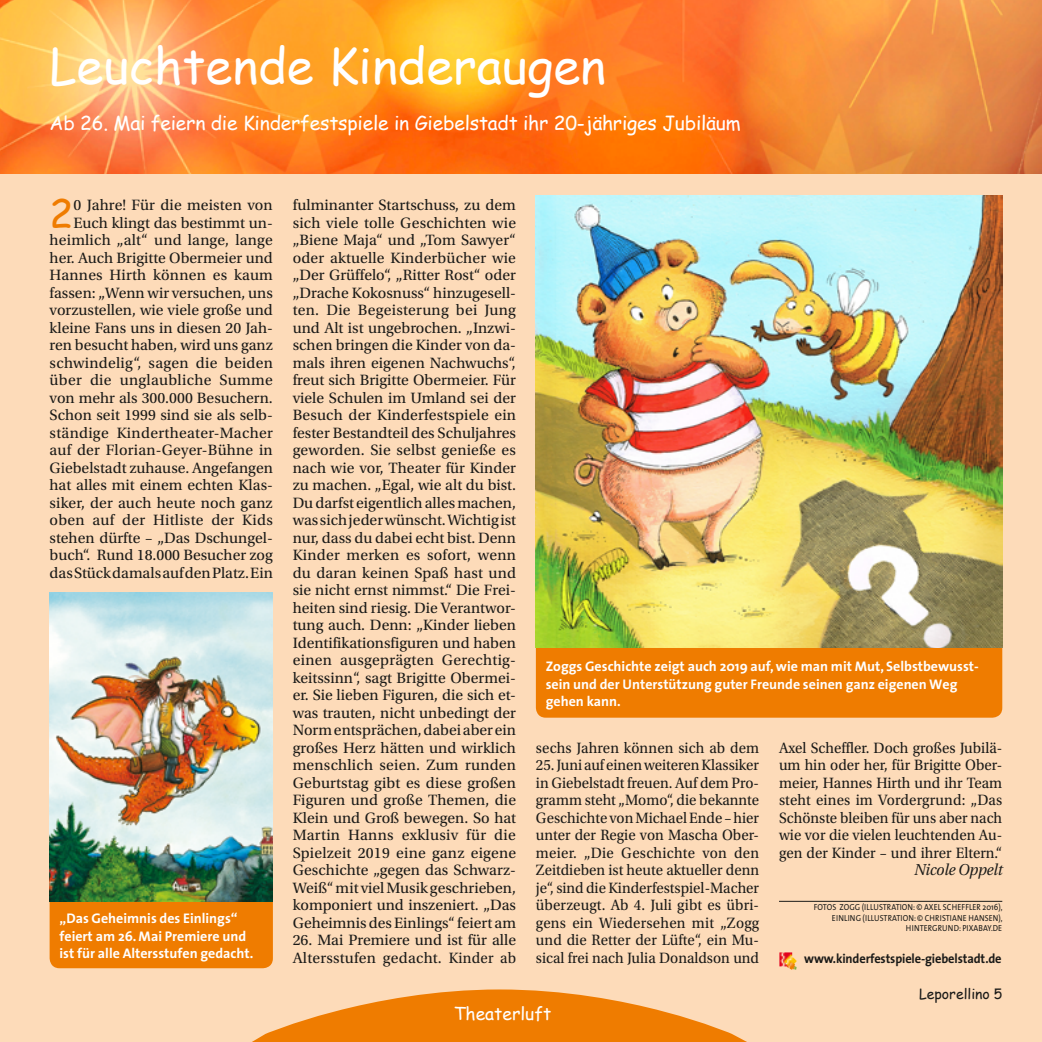
<style>
.page{position:relative;width:1042px;height:1042px;background:#fff}
.page>*{position:absolute;margin:0;border:0;box-sizing:border-box;transform-origin:0 0}
.t1{font:49px "Comic Sans MS";color:#fff}
.t2{font:39.38px "Comic Sans MS";color:#ef7c00}
.t3{font:19.25px "Comic Sans MS";letter-spacing:-.01em;color:#fff}
.t4{font:17.5px "Comic Sans MS";color:#fff}
.t5{font:15.75px/17.5px "Utopia Std";color:#1a1a18;text-align:right}
.t6{font:15.75px/17.5px "Utopia Std";color:#1a1a18;text-align:justify;scale:.95 1}
.t7{font:italic 15.75px "Utopia";letter-spacing:-.01em;color:#1a1a18;scale:.95 1}
.t8{font:700 14px/17.5px "The Sans";color:#fff}
.t9{font:14px "Comic Sans MS";color:#1a1a18}
.t10{font:700 13.12px "The Sans";letter-spacing:-.01em;color:#1a1a18;scale:.95 1}
.t11{font:8.75px/10.5px "The Sans";letter-spacing:.015em;color:#1a1a18;text-align:right;scale:.9 1}
</style>
<div class="page">
<div style="left:0;top:154px;width:1042px;height:888px;background:#fddbb9"></div>
<svg style="left:252px;top:989px;width:495px;height:53px"></svg>
<img style="left:0;top:0;width:1042px;height:174px">
<hr style="left:779px;top:901px;width:223px;height:1px;background:#1a1a18">
<img style="left:779px;top:952px;width:18px;height:18px">
<div style="left:50px;top:901px;width:223px;height:67px;background:#ef7c00"></div>
<div style="left:536px;top:648px;width:466px;height:70px;background:#ef7c00"></div>
<img style="left:50px;top:593px;width:223px;height:308px">
<img style="left:536px;top:196px;width:466px;height:452px">
<h1 class="t1" style="left:50px;top:30px;width:558px">Leuchtende Kinderaugen</h1>
<p class="t3" style="left:50px;top:109px;width:692px">Ab 26. Mai feiern die Kinderfestspiele in Giebelstadt ihr 20-jähriges Jubiläum</p>
<h2 class="t2" style="left:50px;top:184px;width:25px">2</h2>
<p class="t5" style="left:50px;top:196px;width:225px">0 Jahre! Für die meisten von<br>Euch klingt das bestimmt un&shy;heimlich „alt“ und lange, lange her. Auch Brigitte Obermeier und<br>Hannes Hirth können es kaum fassen: „Wenn wir versuchen, uns vorzustellen, wie viele große und kleine Fans uns in diesen 20 Jah&shy;ren besucht haben, wird uns ganz schwindelig“, sagen die beiden über die unglaubliche Summe von mehr als 300.000 Besuchern.<br>Schon seit 1999 sind sie als selb&shy;ständige Kindertheater-Macher auf der Florian-Geyer-Bühne in<br>Giebelstadt zuhause. Angefangen hat alles mit einem echten Klas&shy;siker, der auch heute noch ganz oben auf der Hitliste der Kids stehen dürfte – „Das Dschungel&shy;buch“. Rund 18.000 Besucher zog das Stück damals auf den Platz. Ein</p>
<p class="t8" style="left:60px;top:909px;width:195px">„Das Geheimnis des Einlings“ feiert am 26. Mai Premiere und ist für alle Altersstufen gedacht.</p>
<p class="t5" style="left:293px;top:196px;width:225px;text-align:justify">fulminanter Startschuss, zu dem sich viele tolle Geschichten wie „Biene Maja“ und „Tom Sawyer“ oder aktuelle Kinderbücher wie „Der Grüffelo“, „Ritter Rost“ oder „Drache Kokosnuss“ hinzugesell&shy;ten. Die Begeisterung bei Jung und Alt ist ungebrochen. „Inzwi&shy;schen bringen die Kinder von da&shy;mals ihren eigenen Nachwuchs“, freut sich Brigitte Obermeier. Für viele Schulen im Umland sei der Besuch der Kinderfestspiele ein fester Bestandteil des Schuljahres geworden. Sie selbst genieße es nach wie vor, Theater für Kinder zu machen. „Egal, wie alt du bist.<br>Du darfst eigentlich alles machen, was sich jeder wünscht. Wichtig ist nur, dass du dabei echt bist. Denn Kinder merken es sofort, wenn du daran keinen Spaß hast und sie nicht ernst nimmst.“ Die Frei&shy;heiten sind riesig. Die Verantwor&shy;tung auch. Denn: „Kinder lieben Identifikationsfiguren und haben einen ausgeprägten Gerechtig&shy;keitssinn“, sagt Brigitte Obermei&shy;er. Sie lieben Figuren, die sich et&shy;was trauten, nicht unbedingt der Norm entsprächen, dabei aber ein großes Herz hätten und wirklich menschlich seien. Zum runden Geburtstag gibt es diese großen Figuren und große Themen, die Klein und Groß bewegen. So hat Martin Hanns exklusiv für die Spielzeit 2019 eine ganz eigene Geschichte „gegen das Schwarz-Weiß“ mit viel Musik geschrieben, komponiert und inszeniert. „Das Geheimnis des Einlings“ feiert am</p>
<p class="t5" style="left:293px;top:931px;width:225px;text-align:left">26. Mai Premiere und ist für alle<br>Altersstufen gedacht. Kinder ab</p>
<p class="t8" style="left:546px;top:657px;width:434px">Zoggs Geschichte zeigt auch 2019 auf, wie man mit Mut, Selbstbewusst&shy;sein und der Unterstützung guter Freunde seinen ganz eigenen Weg gehen kann.</p>
<p class="t6" style="left:536px;top:739px;width:237px">sechs Jahren können sich ab dem</p>
<p class="t6" style="left:536px;top:756px;width:237px">25. Juni auf einen weiteren Klassiker in Giebelstadt freuen. Auf dem Pro&shy;gramm steht „Momo“, die bekannte Geschichte von Michael Ende – hier unter der Regie von Mascha Ober&shy;meier. „Die Geschichte von den Zeitdieben ist heute aktueller denn je“, sind die Kinderfestspiel-Macher überzeugt. Ab 4. Juli gibt es übri&shy;gens ein Wiedersehen mit „Zogg und die Retter der Lüfte“, ein Mu&shy;sical frei nach Julia Donaldson und</p>
<p class="t6" style="left:779px;top:739px;width:236px">Axel Scheffler. Doch großes Jubilä&shy;um hin oder her, für Brigitte Ober&shy;meier, Hannes Hirth und ihr Team steht eines im Vordergrund: „Das Schönste bleiben für uns aber nach wie vor die vielen leuchtenden Au&shy;gen der Kinder – und ihrer Eltern.“</p>
<p class="t7" style="left:914px;top:861px;width:95px">Nicole Oppelt</p>
<p class="t11" style="left:814px;top:901px;width:211px">FOTOS ZOGG (ILLUSTRATION: © AXEL SCHEFFLER 2016),<br>EINLING (ILLUSTRATION: © CHRISTIANE HANSEN),<br>HINTERGRUND: PIXABAY.DE</p>
<p class="t10" style="left:804px;top:947px;width:209px">www.kinderfestspiele-giebelstadt.de</p>
<p class="t9" style="left:919px;top:983px;width:85px">Leporellino 5</p>
<p class="t4" style="left:454px;top:1001px;width:99px">Theaterluft</p>
</div>
